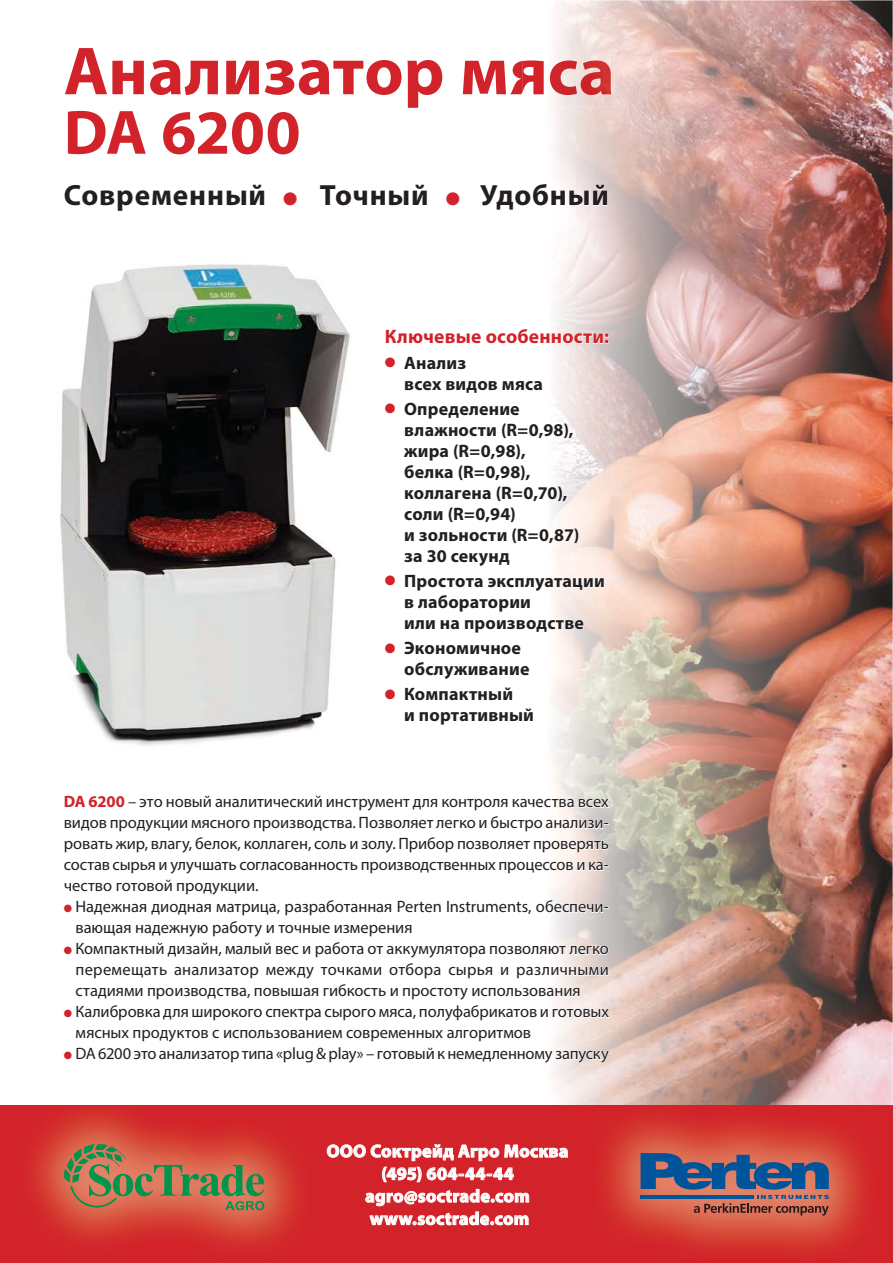
<style>
.page{position:relative;width:893px;height:1263px;background:#fff}
.page>*{position:absolute;margin:0;border:0;box-sizing:border-box;transform-origin:0 0}
.t1{font:700 68.55px "Myriad Pro";color:#d2232a}
.t2{font:700 63.15px "Myriad Pro";letter-spacing:-.01em;color:#d2232a}
.t3{font:700 29.25px "Myriad Pro";letter-spacing:.03em;color:#231f20}
.t4{font:700 19.5px "Myriad Pro";letter-spacing:.01em;color:#d2232a}
.t5{font:700 18px/21px "Myriad Pro";letter-spacing:.01em;color:#231f20}
.t6{font:700 18px/22.5px "Myriad Pro";letter-spacing:.02em;color:#fff;text-align:center}
.t7{font:16.5px/21px "Myriad Pro";color:#231f20;text-align:justify}
.s1{font-weight:700;color:#d2232a}
</style>
<div class="page">
<div style="left:366px;top:60px;width:35px;height:35px;border:1px solid #fff;border-radius:50%"></div>
<div style="left:377px;top:67px;width:14px;height:21px;border:1px solid #fff;border-radius:50%"></div>
<svg style="left:522px;top:61px;width:1px;height:32px"></svg>
<div style="left:232px;top:112px;width:31px;height:42px;border:1px solid #fff;border-radius:50%"></div>
<div style="left:241px;top:119px;width:12px;height:28px;border:1px solid #fff;border-radius:50%"></div>
<div style="left:268px;top:112px;width:31px;height:42px;border:1px solid #fff;border-radius:50%"></div>
<div style="left:277px;top:119px;width:12px;height:28px;border:1px solid #fff;border-radius:50%"></div>
<img style="left:555px;top:0;width:337px;height:52px">
<img style="left:576px;top:52px;width:316px;height:1053px">
<img style="left:546px;top:48px;width:69px;height:60px">
<img style="left:533px;top:56px;width:44px;height:44px">
<img style="left:523px;top:60px;width:20px;height:34px">
<img style="left:550px;top:60px;width:27px;height:35px">
<img style="left:580px;top:60px;width:31px;height:35px">
<img style="left:60px;top:264px;width:290px;height:482px">
<div style="left:82px;top:191px;width:15px;height:15px;border:1px solid #fff;border-radius:50%"></div>
<div style="left:87px;top:194px;width:6px;height:9px;border:1px solid #fff;border-radius:50%"></div>
<div style="left:336px;top:191px;width:15px;height:15px;border:1px solid #fff;border-radius:50%"></div>
<div style="left:341px;top:194px;width:5px;height:9px;border:1px solid #fff;border-radius:50%"></div>
<div style="left:515px;top:191px;width:15px;height:15px;border:1px solid #fff;border-radius:50%"></div>
<div style="left:520px;top:194px;width:6px;height:9px;border:1px solid #fff;border-radius:50%"></div>
<svg style="left:553px;top:184px;width:55px;height:22px"></svg>
<svg style="left:550px;top:795px;width:59px;height:59px"></svg>
<div style="left:486px;top:334px;width:10px;height:10px;border:1px solid #fff;border-radius:50%"></div>
<svg style="left:489px;top:329px;width:119px;height:15px"></svg>
<div style="left:405px;top:402px;width:11px;height:13px;border:1px solid #fff;border-radius:50%"></div>
<svg style="left:550px;top:619px;width:34px;height:14px"></svg>
<div style="left:405px;top:666px;width:9px;height:9px;border:1px solid #fff;border-radius:50%"></div>
<svg style="left:408px;top:666px;width:6px;height:9px"></svg>
<div style="left:0;top:1105px;width:892px;height:158px;background:#d2232a"></div>
<img style="left:605px;top:1118px;width:261px;height:133px">
<svg style="left:640px;top:1153px;width:189px;height:63px;background:#7d6371"></svg>
<img style="left:32px;top:1111px;width:267px;height:134px">
<svg style="left:64px;top:1144px;width:200px;height:66px;background:#aa7350"></svg>
<div style="left:327px;top:1145px;width:12px;height:12px;border:1px solid #fff;border-radius:50%"></div>
<div style="left:330px;top:1147px;width:6px;height:8px;border:1px solid #fff;border-radius:50%"></div>
<div style="left:341px;top:1145px;width:11px;height:12px;border:1px solid #fff;border-radius:50%"></div>
<div style="left:343px;top:1147px;width:6px;height:8px;border:1px solid #fff;border-radius:50%"></div>
<div style="left:354px;top:1145px;width:11px;height:12px;border:1px solid #fff;border-radius:50%"></div>
<div style="left:357px;top:1147px;width:6px;height:8px;border:1px solid #fff;border-radius:50%"></div>
<svg style="left:370px;top:1144px;width:198px;height:38px"></svg>
<svg style="left:365px;top:1189px;width:164px;height:37px"></svg>
<svg style="left:546px;top:861px;width:63px;height:161px"></svg>
<svg style="left:546px;top:1029px;width:63px;height:35px"></svg>
<svg style="left:405px;top:403px;width:174px;height:163px"></svg>
<svg style="left:546px;top:574px;width:58px;height:38px"></svg>
<h1 class="t1" style="left:64px;top:46px;width:552px">Анализатор мяса</h1>
<h2 class="t2" style="left:64px;top:109px;width:238px">DA 6200</h2>
<h3 class="t3" style="left:64px;top:185px;width:204px">Современный</h3>
<h3 class="t3" style="left:320px;top:185px;width:110px">Точный</h3>
<h3 class="t3" style="left:480px;top:185px;width:130px">Удобный</h3>
<p class="t4" style="left:385px;top:329px;width:226px">Ключевые особенности:</p>
<p class="t5" style="left:404px;top:354px;width:140px">Анализ<br>всех видов мяса</p>
<p class="t5" style="left:404px;top:400px;width:177px">Определение влажности (R=0,98), жира (R=0,98), белка (R=0,98), коллагена (R=0,70), соли (R=0,94)<br>и зольности (R=0,87) за 30 секунд</p>
<p class="t5" style="left:404px;top:572px;width:202px">Простота эксплуатации в лаборатории<br>или на производстве</p>
<p class="t5" style="left:404px;top:639px;width:127px">Экономичное обслуживание</p>
<p class="t5" style="left:404px;top:685px;width:131px">Компактный<br>и портативный</p>
<p class="t7" style="left:64px;top:791px;width:547px"><span class="s1">DA 6200</span> – это новый аналитический инструмент для контроля качества всех видов продукции мясного производства. Позволяет легко и быстро анализи&shy;ровать жир, влагу, белок, коллаген, соль и золу. Прибор позволяет проверять состав сырья и улучшать согласованность производственных процессов и ка&shy;чество готовой продукции.</p>
<p class="t7" style="left:76px;top:896px;width:535px;text-align:left">Надежная диодная матрица, разработанная Perten Instruments, обеспечи&shy;вающая надежную работу и точные измерения<br>Компактный дизайн, малый вес и работа от аккумулятора позволяют легко перемещать анализатор между точками отбора сырья и различными стадиями производства, повышая гибкость и простоту использования Калибровка для широкого спектра сырого мяса, полуфабрикатов и готовых мясных продуктов с использованием современных алгоритмов<br>DA 6200 это анализатор типа «plug &amp; play» – готовый к немедленному запуску</p>
<p class="t6" style="left:327px;top:1141px;width:243px">ООО Соктрейд Агро Москва (495) 604-44-44 agro@soctrade.com www.soctrade.com</p>
</div>
